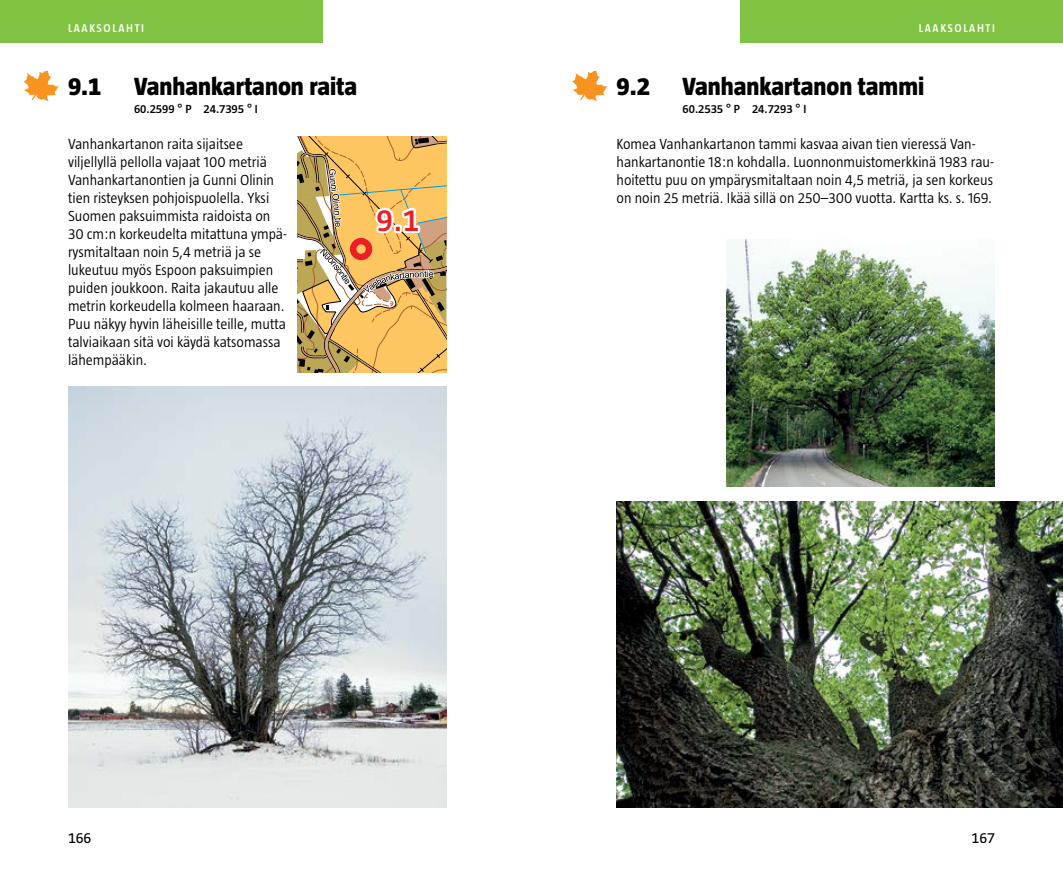
<style>
.page{position:relative;width:1063px;height:893px;background:#fff}
.page>*{position:absolute;margin:0;border:0;box-sizing:border-box;transform-origin:0 0}
.t1{font:600 31.5px "Taz";color:#ed1d24}
.t2{font:800 25.5px "Taz";color:#000}
.t3{font:300 15px/18px "Taz";color:#000}
.t4{font:15px "Taz";color:#000}
.t5{font:600 12px "Taz";color:#000}
.t6{font:600 11.55px "Taz";letter-spacing:.145em;color:#fff}
</style>
<div class="page">
<div style="left:0;top:0;width:323px;height:43px;background:#80c342"></div>
<div style="left:740px;top:0;width:323px;height:43px;background:#80c342"></div>
<svg style="left:23px;top:70px;width:37px;height:32px"></svg>
<svg style="left:572px;top:70px;width:36px;height:32px"></svg>
<img style="left:68px;top:387px;width:378px;height:421px">
<img style="left:617px;top:502px;width:446px;height:306px">
<img style="left:727px;top:239px;width:268px;height:248px">
<svg style="left:298px;top:136px;width:148px;height:236px;background:#dab169"></svg>
<p class="t6" style="left:68px;top:22px;width:78px">LAAKSOLAHTI</p>
<p class="t6" style="left:919px;top:22px;width:78px">LAAKSOLAHTI</p>
<h2 class="t2" style="left:68px;top:72px;width:35px">9.1</h2>
<h2 class="t2" style="left:134px;top:72px;width:225px">Vanhankartanon raita</h2>
<p class="t5" style="left:134px;top:102px;width:125px">60.2599 ° P 24.7395 ° I</p>
<p class="t3" style="left:68px;top:135px;width:220px">Vanhankartanon raita sijaitsee viljellyllä pellolla vajaat 100 metriä Vanhankartanontien ja Gunni Olinin tien risteyksen pohjoispuolella. Yksi Suomen paksuimmista raidoista on 30 cm:n korkeudelta mitattuna ympä&shy;rysmitaltaan noin 5,4 metriä ja se lukeutuu myös Espoon paksuimpien puiden joukkoon. Raita jakautuu alle metrin korkeudella kolmeen haaraan.<br>Puu näkyy hyvin läheisille teille, mutta talviaikaan sitä voi käydä katsomassa lähempääkin.</p>
<h1 class="t1" style="left:377px;top:202px;width:44px">9.1</h1>
<h2 class="t2" style="left:617px;top:72px;width:35px">9.2</h2>
<h2 class="t2" style="left:683px;top:72px;width:243px">Vanhankartanon tammi</h2>
<p class="t5" style="left:683px;top:102px;width:125px">60.2535 ° P 24.7293 ° I</p>
<p class="t3" style="left:617px;top:135px;width:379px">Komea Vanhankartanon tammi kasvaa aivan tien vieressä Van&shy;hankartanontie 18:n kohdalla. Luonnonmuistomerkkinä 1983 rau&shy;hoitettu puu on ympärysmitaltaan noin 4,5 metriä, ja sen korkeus on noin 25 metriä. Ikää sillä on 250–300 vuotta. Kartta ks. s. 169.</p>
<p class="t4" style="left:68px;top:830px;width:25px">166</p>
<p class="t4" style="left:972px;top:830px;width:25px">167</p>
</div>
